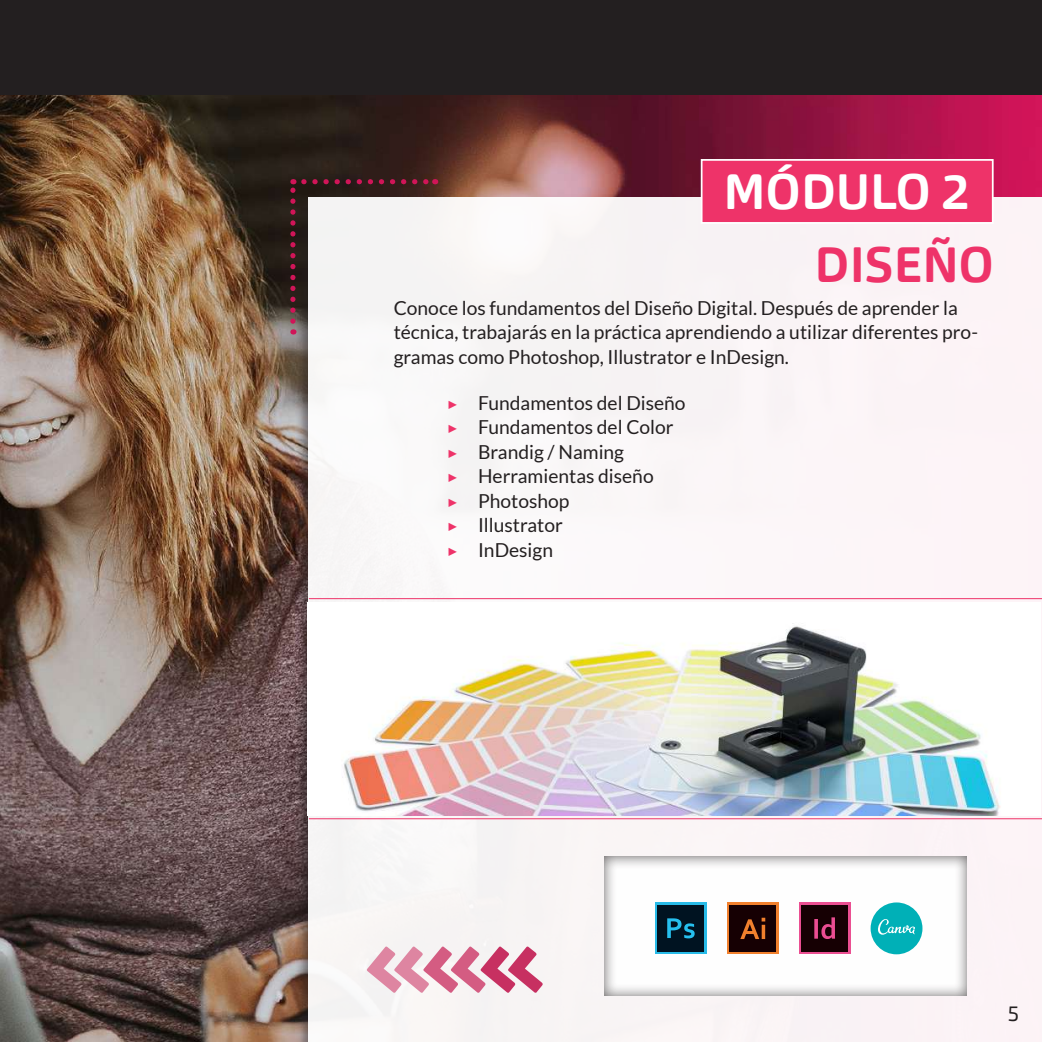
<style>
.page{position:relative;width:1042px;height:1042px;background:#fff}
.page>*{position:absolute;margin:0;border:0;box-sizing:border-box;transform-origin:0 0}
.t1{font:700 49.35px "Carnas";color:#fff}
.t2{font:700 49.35px "Carnas";color:#ee3369}
.t3{font:21px "Exo 2";color:#231f20}
.t4{font:19.25px/24.5px "Lato";color:#231f20}
.s1{font-family:"Montserrat";font-weight:100;color:#ee3369}
</style>
<div class="page">
<img style="left:0;top:94px;width:1042px;height:948px">
<div style="left:308px;top:197px;width:734px;height:845px;background:#faf4f6"></div>
<div style="left:701px;top:159px;width:292px;height:65px;background:#ee3369;border:2px solid #fff"></div>
<svg style="left:367px;top:946px;width:175px;height:46px"></svg>
<hr style="left:309px;top:598px;width:733px;height:1px;background:#ee3369">
<hr style="left:309px;top:818px;width:733px;height:1px;background:#ee3369">
<div style="left:603px;top:856px;width:365px;height:141px;background:#231f20;opacity:.75"></div>
<div style="left:655px;top:902px;width:52px;height:52px;background:#28bbe8"></div>
<div style="left:657px;top:905px;width:47px;height:46px;background:#001321"></div>
<svg style="left:667px;top:918px;width:27px;height:20px"></svg>
<div style="left:799px;top:902px;width:51px;height:52px;background:linear-gradient(to right,#eb4f92,#eb4f92)"></div>
<div style="left:801px;top:905px;width:47px;height:46px;background:#160003"></div>
<svg style="left:814px;top:917px;width:21px;height:22px"></svg>
<div style="left:727px;top:902px;width:52px;height:52px;background:#f1802d"></div>
<div style="left:729px;top:905px;width:47px;height:46px;background:#160003"></div>
<svg style="left:740px;top:917px;width:25px;height:22px"></svg>
<div style="left:870px;top:902px;width:52px;height:52px;background:#00b0b7;border-radius:50%"></div>
<svg style="left:878px;top:919px;width:37px;height:15px"></svg>
<img style="left:308px;top:603px;width:732px;height:212px">
<div style="left:0;top:0;width:1042px;height:94px;background:#231f20"></div>
<svg style="left:304px;top:179px;width:125px;height:5px"></svg>
<svg style="left:290px;top:179px;width:5px;height:142px"></svg>
<h1 class="t1" style="left:723px;top:160px;width:248px">MÓDULO 2</h1>
<h1 class="t2" style="left:814px;top:233px;width:181px">DISEÑO</h1>
<p class="t4" style="left:394px;top:295px;width:586px">Conoce los fundamentos del Diseño Digital. Después de aprender la técnica, trabajarás en la práctica aprendiendo a utilizar diferentes pro&shy;gramas como Photoshop, Illustrator e InDesign.</p>
<p class="t4" style="left:446px;top:390px;width:241px"><span class="s1">▶</span> Fundamentos del Diseño <span class="s1">▶</span> Fundamentos del Color <span class="s1">▶</span> Brandig / Naming<br><span class="s1">▶</span> Herramientas diseño<br><span class="s1">▶</span> Photoshop<br><span class="s1">▶</span> Illustrator<br><span class="s1">▶</span> InDesign</p>
<p class="t3" style="left:1008px;top:999px;width:13px">5</p>
</div>
